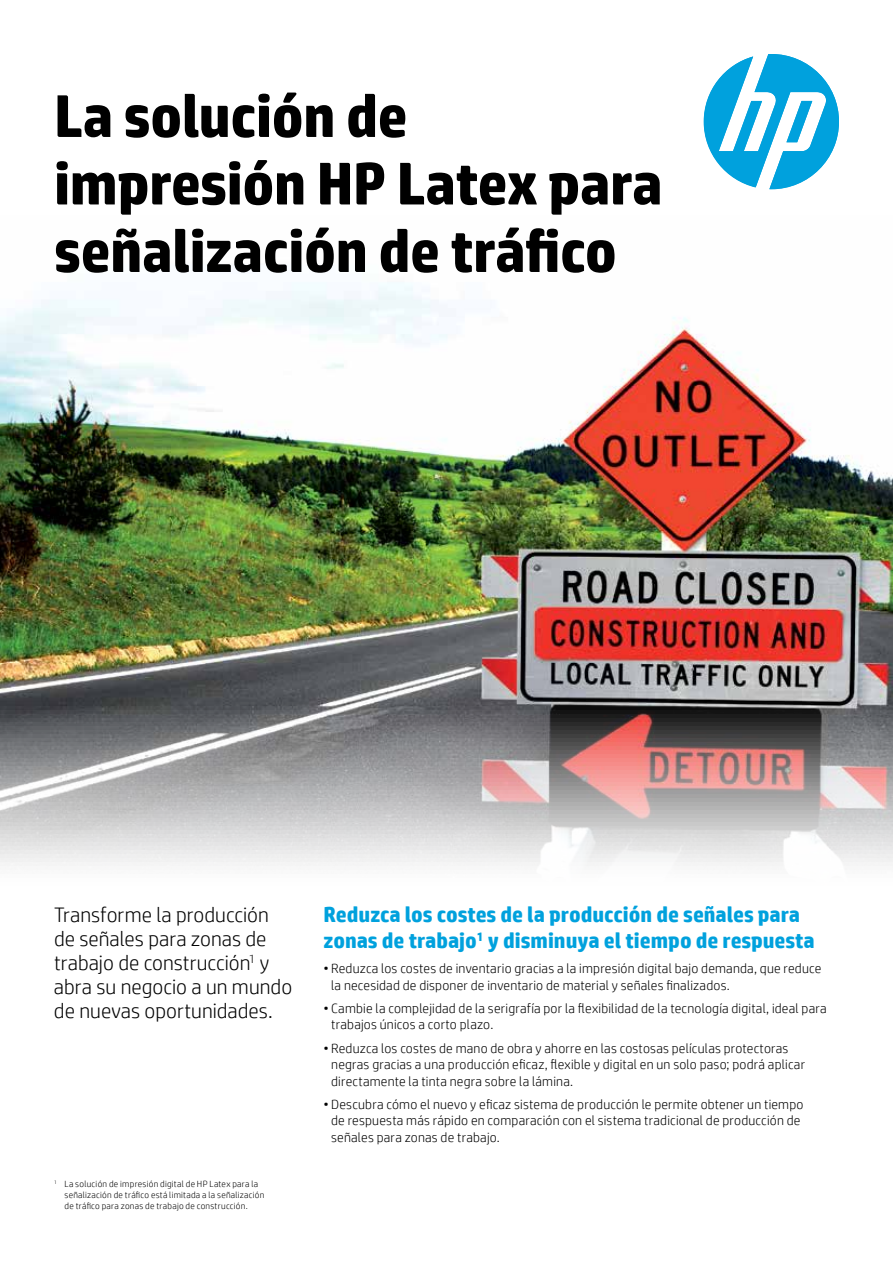
<style>
.page{position:relative;width:893px;height:1263px;background:#fff}
.page>*{position:absolute;margin:0;border:0;box-sizing:border-box;transform-origin:0 0}
.t1{font:700 60px/67.5px "HP Simplified";letter-spacing:-.01em;color:#000}
.t2{font:700 21.75px/26.1px "HP Simplified";color:#00a1dd}
.t3{font:300 21px/24px "HP Simplified";color:#000}
.t4{font:300 13.5px/16.5px "HP Simplified";letter-spacing:.015em;color:#000}
.t5{font:300 9px/10.8px "HP Simplified";letter-spacing:.03em;color:#000}
</style>
<div class="page">
<svg style="left:704px;top:54px;width:135px;height:135px"></svg>
<img style="left:0;top:282px;width:893px;height:584px">
<h1 class="t1" style="left:54px;top:83px;width:610px">La solución de impresión HP Latex para señalización de tráfico</h1>
<h3 class="t3" style="left:54px;top:902px;width:240px">Transforme la producción de señales para zonas de trabajo de construcción<sup>1</sup> y abra su negocio a un mundo de nuevas oportunidades.</h3>
<h2 class="t2" style="left:324px;top:901px;width:493px">Reduzca los costes de la producción de señales para zonas de trabajo<sup>1</sup> y disminuya el tiempo de respuesta</h2>
<p class="t4" style="left:331px;top:960px;width:492px;text-indent:-8px">• Reduzca los costes de inventario gracias a la impresión digital bajo demanda, que reduce la necesidad de disponer de inventario de material y señales finalizados.</p>
<p class="t4" style="left:331px;top:1000px;width:497px;text-indent:-8px">• Cambie la complejidad de la serigrafía por la flexibilidad de la tecnología digital, ideal para trabajos únicos a corto plazo.</p>
<p class="t4" style="left:331px;top:1039px;width:475px;text-indent:-8px">• Reduzca los costes de mano de obra y ahorre en las costosas películas protectoras negras gracias a una producción eficaz, flexible y digital en un solo paso; podrá aplicar directamente la tinta negra sobre la lámina.</p>
<p class="t4" style="left:331px;top:1096px;width:474px;text-indent:-8px">• Descubra cómo el nuevo y eficaz sistema de producción le permite obtener un tiempo de respuesta más rápido en comparación con el sistema tradicional de producción de señales para zonas de trabajo.</p>
<p class="t5" style="left:64px;top:1178px;width:201px;text-indent:-10px"><sup>1</sup> La solución de impresión digital de HP Latex para la señalización de tráfico está limitada a la señalización de tráfico para zonas de trabajo de construcción.</p>
</div>
